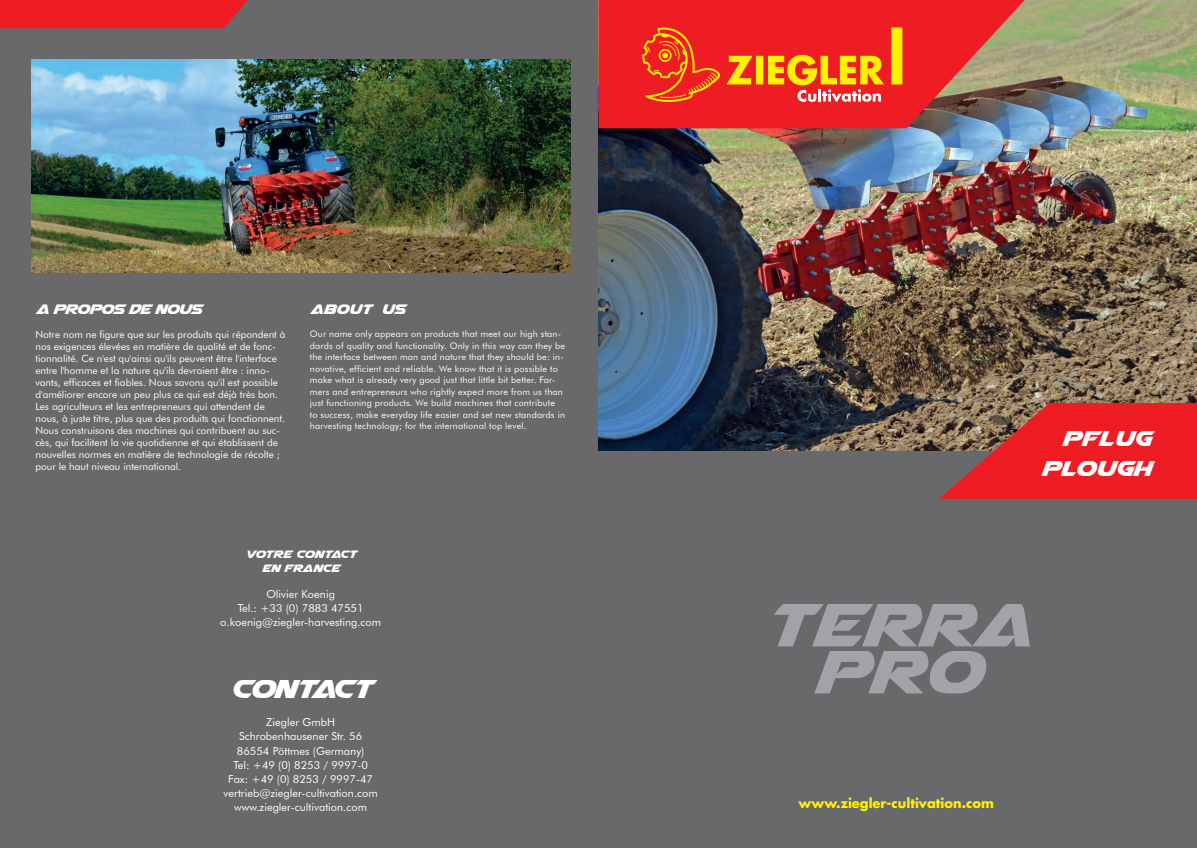
<style>
.page{position:relative;width:1197px;height:848px;background:#fff}
.page>*{position:absolute;margin:0;border:0;box-sizing:border-box;transform-origin:0 0}
.t1{font:80px "Airstrike";color:#a1a3a6}
.t2{font:34px "Airstrike";letter-spacing:-.06em;color:#fff}
.t3{font:28px/30px "Airstrike";color:#fff;text-align:right}
.t4{font:18px "Airstrike";letter-spacing:-.03em;color:#fff}
.t5{font:14px/14px "Airstrike";color:#fff;text-align:center}
.t6{font:700 13px "Futura LT";color:#fff101}
.t7{font:11px/14px "Futura BT";color:#fff;text-align:center}
.t8{font:10px/12px "Futura BT";color:#fff}
.t9{font:9px/11.5px "Futura BT";letter-spacing:.02em;color:#fff}
</style>
<div class="page">
<div style="left:0;top:0;width:1196px;height:28px;background:#69696c"></div>
<div style="left:0;top:0;width:248px;height:28px;background:#ee1d23"></div>
<div style="left:0;top:29px;width:598px;height:819px;background:#69696c"></div>
<img style="left:31px;top:60px;width:539px;height:212px">
<div style="left:598px;top:0;width:598px;height:848px;background:#69696c"></div>
<img style="left:598px;top:0;width:598px;height:451px">
<svg style="left:598px;top:0;width:426px;height:128px;background:#d73333"></svg>
<svg style="left:726px;top:27px;width:176px;height:75px;background:#f25922"></svg>
<svg style="left:642px;top:27px;width:78px;height:75px;background:#f0411d"></svg>
<svg style="left:938px;top:403px;width:258px;height:96px;background:#d32f30"></svg>
<h3 class="t4" style="left:35px;top:301px;width:168px">A PROPOS DE NOUS</h3>
<p class="t8" style="left:35px;top:328px;width:251px">Notre nom ne figure que sur les produits qui répondent à nos exigences élevées en matière de qualité et de fonc&shy;tionnalité. Ce n'est qu'ainsi qu'ils peuvent être l'interface entre l'homme et la nature qu'ils devraient être : inno&shy;vants, efficaces et fiables. Nous savons qu'il est possible d'améliorer encore un peu plus ce qui est déjà très bon.<br>Les agriculteurs et les entrepreneurs qui attendent de nous, à juste titre, plus que des produits qui fonctionnent.<br>Nous construisons des machines qui contribuent au suc&shy;cès, qui facilitent la vie quotidienne et qui établissent de nouvelles normes en matière de technologie de récolte ; pour le haut niveau international.</p>
<h3 class="t4" style="left:310px;top:301px;width:97px">ABOUT US</h3>
<p class="t9" style="left:310px;top:328px;width:257px">Our name only appears on products that meet our high stan&shy;dards of quality and functionality. Only in this way can they be the interface between man and nature that they should be: in&shy;novative, efficient and reliable. We know that it is possible to make what is already very good just that little bit better. Far&shy;mers and entrepreneurs who rightly expect more from us than just functioning products. We build machines that contribute<br>to success, make everyday life easier and set new standards in harvesting technology; for the international top level.</p>
<h3 class="t5" style="left:245px;top:547px;width:113px">Votre contact en France</h3>
<p class="t7" style="left:220px;top:587px;width:162px">Olivier Koenig<br>Tel.: +33 (0) 7883 47551 o.koenig@ziegler-harvesting.com</p>
<h2 class="t2" style="left:229px;top:674px;width:144px">Contact</h2>
<p class="t7" style="left:223px;top:715px;width:156px">Ziegler GmbH<br>Schrobenhausener Str. 56<br>86554 Pöttmes (Germany)<br>Tel: +49 (0) 8253 / 9997-0<br>Fax: +49 (0) 8253 / 9997-47 vertrieb@ziegler-cultivation.com www.ziegler-cultivation.com</p>
<h3 class="t3" style="left:1040px;top:423px;width:111px">Pflug<br>Plough</h3>
<h1 class="t1" style="left:760px;top:588px;width:272px">TERRA</h1>
<h1 class="t1" style="left:812px;top:635px;width:169px">Pro</h1>
<h3 class="t6" style="left:798px;top:794px;width:197px">www.ziegler-cultivation.com</h3>
</div>
